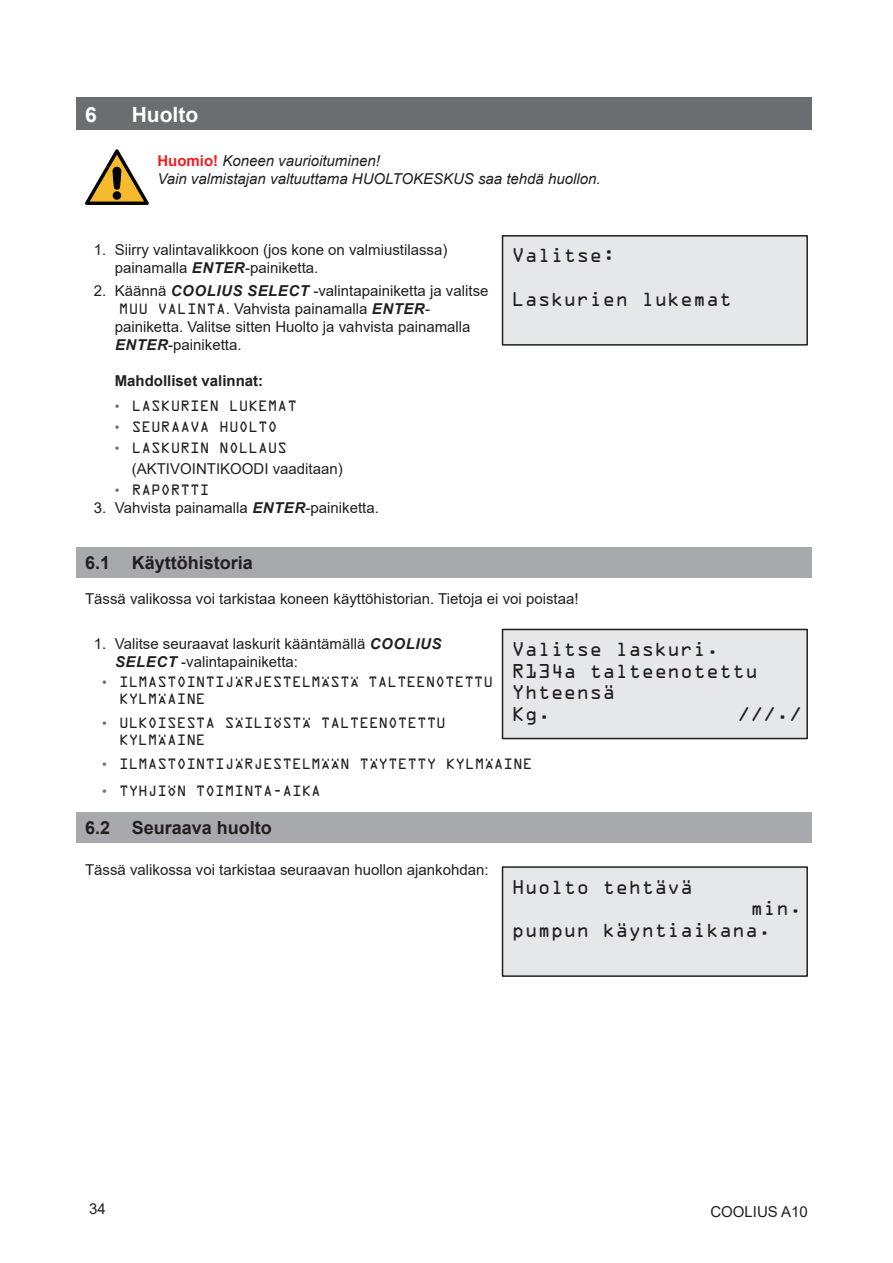
<style>
.page{position:relative;width:893px;height:1263px;background:#fff}
.page>*{position:absolute;margin:0;border:0;box-sizing:border-box;transform-origin:0 0}
.t1{font:700 21px "Arial";color:#fff}
.t2{font:18px/21.6px "OCRA Std";color:#231f20}
.t3{font:700 18px "Arial";color:#231f20}
.t4{font:15px/18px "Arial";color:#231f20}
.t5{font:italic 15px/18px "Arial";color:#231f20}
.t6{font:700 15px "Arial";color:#231f20}
.t7{font:13.5px/16.2px "OCRA Std";letter-spacing:-.01em;color:#231f20}
.s1{font-weight:700;font-style:normal;color:#ee1d23}
.s2{font-weight:700;font-style:italic}
.s3{font-family:"OCRA Std";font-size:13.5px}
.s4{font-family:"Arial";color:#6c6e71}
</style>
<div class="page">
<div style="left:77px;top:98px;width:735px;height:32px;background:#6c6d70"></div>
<div style="left:77px;top:548px;width:735px;height:30px;background:#a8a9ad"></div>
<div style="left:77px;top:813px;width:735px;height:30px;background:#a8a9ad"></div>
<svg style="left:85px;top:149px;width:64px;height:56px"></svg>
<div style="left:502px;top:236px;width:305px;height:109px;background:#e6e7e9"></div>
<div style="left:502px;top:235px;width:306px;height:111px;border:2px solid #231f20"></div>
<div style="left:502px;top:629px;width:305px;height:109px;background:#e6e7e9"></div>
<div style="left:502px;top:629px;width:306px;height:110px;border:2px solid #231f20"></div>
<div style="left:502px;top:867px;width:305px;height:109px;background:#e6e7e9"></div>
<div style="left:502px;top:866px;width:306px;height:111px;border:2px solid #231f20"></div>
<h1 class="t1" style="left:85px;top:99px;width:13px">6</h1>
<h1 class="t1" style="left:132px;top:99px;width:68px">Huolto</h1>
<p class="t5" style="left:157px;top:152px;width:445px"><span class="s1">Huomio!</span> Koneen vaurioituminen!<br>Vain valmistajan valtuuttama HUOLTOKESKUS saa tehdä huollon.</p>
<p class="t4" style="left:115px;top:241px;width:334px;text-indent:-21px">1. Siirry valintavalikkoon (jos kone on valmiustilassa) painamalla <span class="s2">ENTER</span>-painiketta.</p>
<p class="t4" style="left:115px;top:281px;width:375px;text-indent:-21px">2. Käännä <span class="s2">COOLIUS SELECT</span> -valintapainiketta ja valitse <span class="s3">MUU VALINTA</span>. Vahvista painamalla <span class="s2">ENTER&shy;</span>painiketta. Valitse sitten Huolto ja vahvista painamalla <span class="s2">ENTER</span>-painiketta.</p>
<p class="t6" style="left:115px;top:370px;width:150px">Mahdolliset valinnat:</p>
<p class="t7" style="left:115px;top:399px;width:184px"><span class="s4">•</span> LASKURIEN LUKEMAT</p>
<p class="t7" style="left:115px;top:420px;width:164px"><span class="s4">•</span> SEURAAVA HUOLTO</p>
<p class="t7" style="left:115px;top:441px;width:174px"><span class="s4">•</span> LASKURIN NOLLAUS</p>
<p class="t4" style="left:132px;top:459px;width:212px">(AKTIVOINTIKOODI vaaditaan)</p>
<p class="t7" style="left:115px;top:483px;width:96px"><span class="s4">•</span> RAPORTTI</p>
<p class="t4" style="left:94px;top:498px;width:287px">3. Vahvista painamalla <span class="s2">ENTER</span>-painiketta.</p>
<p class="t2" style="left:512px;top:246px;width:105px">Valitse:</p>
<p class="t2" style="left:512px;top:290px;width:222px">Laskurien lukemat</p>
<p class="t3" style="left:85px;top:550px;width:169px">6.1 Käyttöhistoria</p>
<p class="t4" style="left:85px;top:590px;width:495px">Tässä valikossa voi tarkistaa koneen käyttöhistorian. Tietoja ei voi poistaa!</p>
<p class="t4" style="left:115px;top:635px;width:328px;text-indent:-21px">1. Valitse seuraavat laskurit kääntämällä <span class="s2">COOLIUS<br>SELECT</span> -valintapainiketta:</p>
<p class="t7" style="left:119px;top:675px;width:376px;text-indent:-17px"><span class="s4">•</span> ILMASTOINTIJÄRJESTELMÄSTÄ TALTEENOTETTU<br>KYLMÄAINE</p>
<p class="t7" style="left:119px;top:716px;width:328px;text-indent:-17px"><span class="s4">•</span> ULKOISESTA SÄILIÖSTÄ TALTEENOTETTU<br>KYLMÄAINE</p>
<p class="t7" style="left:102px;top:757px;width:432px"><span class="s4">•</span> ILMASTOINTIJÄRJESTELMÄÄN TÄYTETTY KYLMÄAINE</p>
<p class="t7" style="left:102px;top:784px;width:220px"><span class="s4">•</span> TYHJIÖN TOIMINTA-AIKA</p>
<p class="t3" style="left:85px;top:815px;width:188px">6.2 Seuraava huolto</p>
<p class="t4" style="left:85px;top:860px;width:405px">Tässä valikossa voi tarkistaa seuraavan huollon ajankohdan:</p>
<p class="t2" style="left:512px;top:640px;width:248px">Valitse laskuri.<br>R134a talteenotettu<br>Yhteensä<br>Kg.</p>
<p class="t2" style="left:737px;top:705px;width:66px">///./</p>
<p class="t2" style="left:512px;top:878px;width:183px">Huolto tehtävä</p>
<p class="t2" style="left:512px;top:899px;width:292px;text-indent:239px">min. pumpun käyntiaikana.</p>
<p class="t4" style="left:89px;top:1200px;width:18px">34</p>
<p class="t4" style="left:710px;top:1202px;width:99px">COOLIUS A10</p>
</div>
